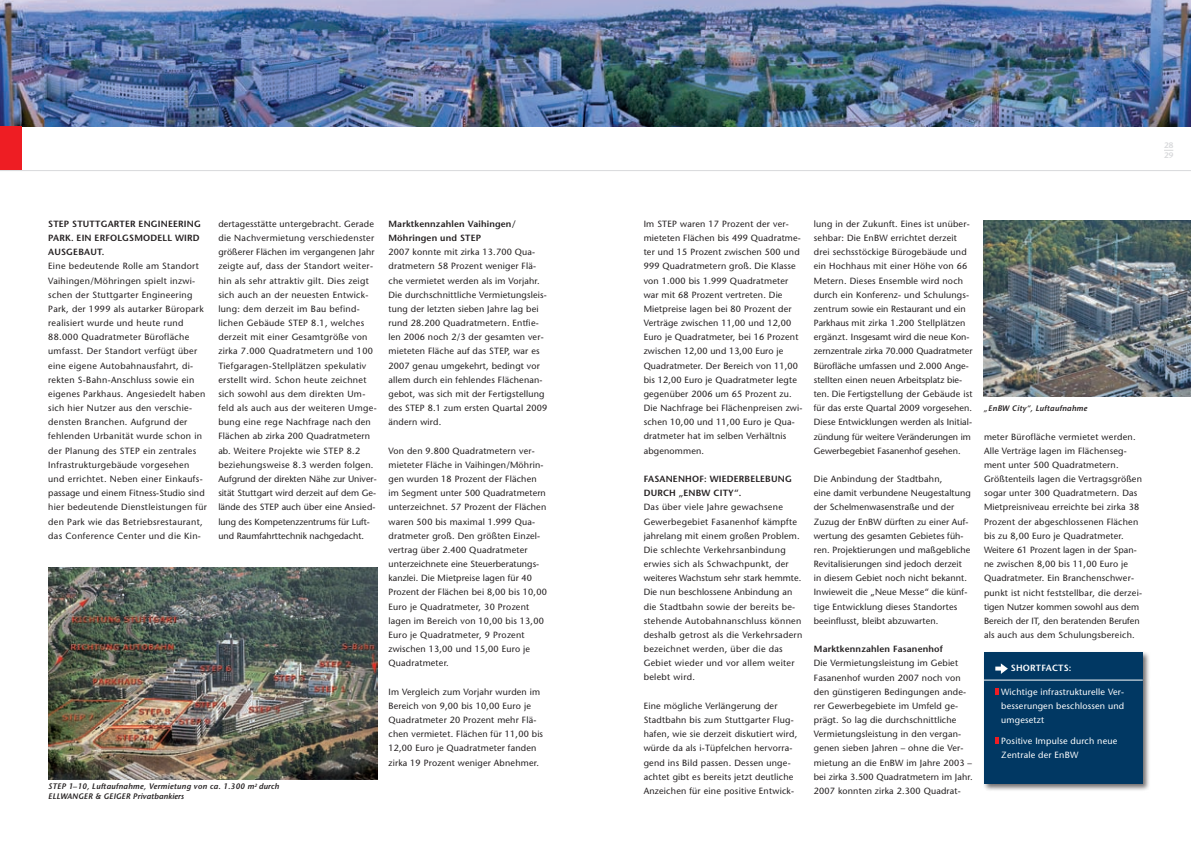
<style>
.page{position:relative;width:1191px;height:842px;background:#fff}
.page>*{position:absolute;margin:0;border:0;box-sizing:border-box;transform-origin:0 0}
.t1{font:9px/14.2px "Stone Sans";letter-spacing:.02em;color:#231f20}
.t2{font:600 9px/14.2px "Stone Sans";letter-spacing:.02em;color:#231f20}
.t3{font:9px/14px "Stone Sans";letter-spacing:.02em;color:#fff;text-align:justify}
.t4{font:600 9px "Stone Sans";letter-spacing:.02em;color:#fff}
.t5{font:italic 600 8px/10px "Stone Sans";letter-spacing:.03em;color:#231f20}
.t6{font:italic 600 8px "Stone Sans";letter-spacing:.01em;color:#231f20}
.t7{font:600 8px/10px "Stone Sans";color:#d8d9db}
</style>
<div class="page">
<img style="left:0;top:0;width:1191px;height:126px">
<div style="left:0;top:126px;width:21px;height:44px;background:#ee1d23"></div>
<hr style="left:0;top:170px;width:1191px;height:1px;background:#d8d9db">
<img style="left:984px;top:220px;width:207px;height:177px">
<div style="left:982px;top:650px;width:172px;height:145px;background:#231f20;opacity:.65"></div>
<div style="left:984px;top:652px;width:158px;height:131px;background:#013863"></div>
<hr style="left:984px;top:680px;width:158px;height:1px;background:#fff">
<svg style="left:995px;top:663px;width:13px;height:11px"></svg>
<svg style="left:995px;top:689px;width:3px;height:6px"></svg>
<svg style="left:995px;top:738px;width:3px;height:6px"></svg>
<img style="left:48px;top:567px;width:329px;height:213px">
<p class="t2" style="left:48px;top:216px;width:154px">STEP STUTTGARTER EN GIN EERIN G<br>PARK. EIN</p>
<p class="t2" style="left:48px;top:231px;width:152px;text-indent:46px">ERFOLGSMODELL WI RD<br>AUSGEBAUT.</p>
<p class="t1" style="left:48px;top:259px;width:160px">Eine bedeutende Rolle am Standort Vaihingen/Möhringen spielt inzwi&shy;schen der Stuttgarter Engineering Park, der 1999 als autarker Büropark realisiert wurde und heute rund 88.000 Quadratmeter Bürofläche umfasst. Der Standort verfügt über eine eigene Autobahnausfahrt, di&shy;rekten S-Bahn-Anschluss sowie ein eigenes Parkhaus. Angesiedelt haben sich hier Nutzer aus den verschie&shy;densten Branchen. Aufgrund der fehlenden Urbanität wurde schon in der Planung des STEP ein zentrales Infrastrukturgebäude vorgesehen und errichtet. Neben einer Einkaufs&shy;passage und einem Fitness-Studio sind hier bedeutende Dienstleistungen für den Park wie das Betriebsrestaurant, das Conference Center und die Kin-</p>
<p class="t1" style="left:218px;top:216px;width:160px">dertagesstätte untergebracht. Gerade die Nachvermietung verschiedenster größerer Flächen im vergangenen Jahr zeigte auf, dass der Standort weiter&shy;hin als sehr attraktiv gilt. Dies zeigt sich auch an der neuesten Entwick&shy;lung: dem derzeit im Bau befind&shy;lichen Gebäude STEP 8.1, welches derzeit mit einer Gesamtgröße von zirka 7.000 Quadratmetern und 100<br>Tiefgaragen-Stellplätzen spekulativ erstellt wird. Schon heute zeichnet sich sowohl aus dem direkten Um&shy;feld als auch aus der weiteren Umge&shy;bung eine rege Nachfrage nach den Flächen ab zirka 200 Quadratmetern ab. Weitere Projekte wie STEP 8.2 beziehungsweise 8.3 werden folgen.<br>Aufgrund der direkten Nähe zur Univer&shy;sität Stuttgart wird derzeit auf dem Ge&shy;lände des STEP auch über eine Ansied&shy;lung des Kompetenzzentrums für Luft&shy;und Raumfahrttechnik nachgedacht.</p>
<p class="t2" style="left:388px;top:217px;width:129px">MARKTKENNZAHLEN VAIHINGEN/<br>MÖHRINGEN UND STEP</p>
<p class="t1" style="left:388px;top:245px;width:160px">2007 konnte mit zirka 13.700 Qua&shy;dratmetern 58 Prozent weniger Flä&shy;che vermietet werden als im Vorjahr.<br>Die durchschnittliche Vermietungsleis&shy;tung der letzten sieben Jahre lag bei rund 28.200 Quadratmetern. Entfie&shy;len 2006 noch 2/3 der gesamten ver&shy;mieteten Fläche auf das STEP, war es 2007 genau umgekehrt, bedingt vor allem durch ein fehlendes Flächenan&shy;gebot, was sich mit der Fertigstellung des STEP 8.1 zum ersten Quartal 2009 ändern wird.</p>
<p class="t1" style="left:388px;top:443px;width:160px">Von den 9.800 Quadratmetern ver&shy;mieteter Fläche in Vaihingen/Möhrin&shy;gen wurden 18 Prozent der Flächen im Segment unter 500 Quadratmetern unterzeichnet. 57 Prozent der Flächen waren 500 bis maximal 1.999 Qua&shy;dratmeter groß. Den größten Einzel&shy;vertrag über 2.400 Quadratmeter unterzeichnete eine Steuerberatungs&shy;kanzlei. Die Mietpreise lagen für 40<br>Prozent der Flächen bei 8,00 bis 10,00<br>Euro je Quadratmeter, 30 Prozent lagen im Bereich von 10,00 bis 13,00<br>Euro je Quadratmeter, 9 Prozent zwischen 13,00 und 15,00 Euro je Quadratmeter.</p>
<p class="t1" style="left:388px;top:684px;width:156px">Im Vergleich zum Vorjahr wurden im Bereich von 9,00 bis 10,00 Euro je Quadratmeter 20 Prozent mehr Flä&shy;chen vermietet. Flächen für 11,00 bis 12,00 Euro je Quadratmeter fanden zirka 19 Prozent weniger Abnehmer.</p>
<p class="t5" style="left:48px;top:781px;width:232px">STEP 1–10, Luftaufnahme, Vermietung von ca. 1.300 m<sup>2</sup> durch<br>Ell wanger</p>
<p class="t5" style="left:95px;top:791px;width:20px">&amp; Geiger</p>
<p class="t6" style="left:133px;top:792px;width:53px">Privatbankiers</p>
<p class="t7" style="left:1164px;top:140px;width:11px">28<br>29</p>
<p class="t1" style="left:643px;top:216px;width:160px">Im STEP waren 17 Prozent der ver&shy;mieteten Flächen bis 499 Quadratme&shy;ter und 15 Prozent zwischen 500 und 999 Quadratmetern groß. Die Klasse von 1.000 bis 1.999 Quadratmeter war mit 68 Prozent vertreten. Die Mietpreise lagen bei 80 Prozent der Verträge zwischen 11,00 und 12,00<br>Euro je Quadratmeter, bei 16 Prozent zwischen 12,00 und 13,00 Euro je Quadratmeter. Der Bereich von 11,00 bis 12,00 Euro je Quadratmeter legte gegenüber 2006 um 65 Prozent zu.<br>Die Nachfrage bei Flächenpreisen zwi&shy;schen 10,00 und 11,00 Euro je Qua&shy;dratmeter hat im selben Verhältnis abgenommen.</p>
<p class="t2" style="left:643px;top:472px;width:150px">FASAN ENHOF: WI EDERBELEBUNG<br>DURCH „ENBW CITY“.</p>
<p class="t1" style="left:643px;top:500px;width:160px">Das über viele Jahre gewachsene Gewerbegebiet Fasanenhof kämpfte jahrelang mit einem großen Problem.<br>Die schlechte Verkehrsanbindung erwies sich als Schwachpunkt, der weiteres Wachstum sehr stark hemmte.<br>Die nun beschlossene Anbindung an die Stadtbahn sowie der bereits be&shy;stehende Autobahnanschluss können deshalb getrost als die Verkehrsadern bezeichnet werden, über die das Gebiet wieder und vor allem weiter belebt wird.</p>
<p class="t1" style="left:643px;top:698px;width:155px">Eine mögliche Verlängerung der Stadtbahn bis zum Stuttgarter Flug&shy;hafen, wie sie derzeit diskutiert wird, würde da als i-Tüpfelchen hervorra&shy;gend ins Bild passen. Dessen unge&shy;achtet gibt es bereits jetzt deutliche Anzeichen für eine positive Entwick-</p>
<p class="t1" style="left:814px;top:217px;width:160px">lung in der Zukunft. Eines ist unüber&shy;sehbar: Die EnBW errichtet derzeit drei sechsstöckige Bürogebäude und ein Hochhaus mit einer Höhe von 66<br>Metern. Dieses Ensemble wird noch durch ein Konferenz- und Schulungs&shy;zentrum sowie ein Restaurant und ein Parkhaus mit zirka 1.200 Stellplätzen ergänzt. Insgesamt wird die neue Kon&shy;zernzentrale zirka 70.000 Quadratmeter Bürofläche umfassen und 2.000 Ange&shy;stellten einen neuen Arbeitsplatz bie&shy;ten. Die Fertigstellung der Gebäude ist für das erste Quartal 2009 vorgesehen.<br>Diese Entwicklungen werden als Initial&shy;zündung für weitere Veränderungen im Gewerbegebiet Fasanenhof gesehen.</p>
<p class="t1" style="left:814px;top:472px;width:158px">Die Anbindung der Stadtbahn,<br>eine damit verbundene Neugestaltung der Schelmenwasenstraße und der Zuzug der EnBW dürften zu einer Auf&shy;wertung des gesamten Gebietes füh&shy;ren. Projektierungen und maßgebliche Revitalisierungen sind jedoch derzeit in diesem Gebiet noch nicht bekannt.<br>Inwieweit die „Neue Messe“ die künf&shy;tige Entwicklung dieses Standortes beeinflusst, bleibt abzuwarten.</p>
<p class="t2" style="left:814px;top:642px;width:131px">MARKTKENNZAHLEN FASANENHOF</p>
<p class="t1" style="left:814px;top:656px;width:160px">Die Vermietungsleistung im Gebiet Fasanenhof wurden 2007 noch von den günstigeren Bedingungen ande&shy;rer Gewerbegebiete im Umfeld ge&shy;prägt. So lag die durchschnittliche Vermietungsleistung in den vergan&shy;genen sieben Jahren – ohne die Ver&shy;mietung an die EnBW im Jahre 2003 – bei zirka 3.500 Quadratmetern im Jahr.<br>2007 konnten zirka 2.300 Quadrat-</p>
<p class="t5" style="left:984px;top:403px;width:105px">„EnBW City“, Luftaufnahme</p>
<p class="t1" style="left:984px;top:429px;width:160px">meter Bürofläche vermietet werden.<br>Alle Verträge lagen im Flächenseg&shy;ment unter 500 Quadratmetern.<br>Größtenteils lagen die Vertragsgrößen sogar unter 300 Quadratmetern. Das Mietpreisniveau erreichte bei zirka 38<br>Prozent der abgeschlossenen Flächen bis zu 8,00 Euro je Quadratmeter.<br>Weitere 61 Prozent lagen in der Span&shy;ne zwischen 8,00 bis 11,00 Euro je Quadratmeter. Ein Branchenschwer&shy;punkt ist nicht feststellbar, die derzei&shy;tigen Nutzer kommen sowohl aus dem Bereich der IT, den beratenden Berufen als auch aus dem Schulungsbereich.</p>
<p class="t4" style="left:1010px;top:663px;width:62px">SHORTFACTS:</p>
<p class="t3" style="left:1001px;top:685px;width:124px">Wichtige infrastrukturelle Ver&shy;besserungen beschlossen und umgesetzt</p>
<p class="t3" style="left:1001px;top:734px;width:118px">Positive Impulse durch neue<br>Zentrale der EnBW</p>
</div>
